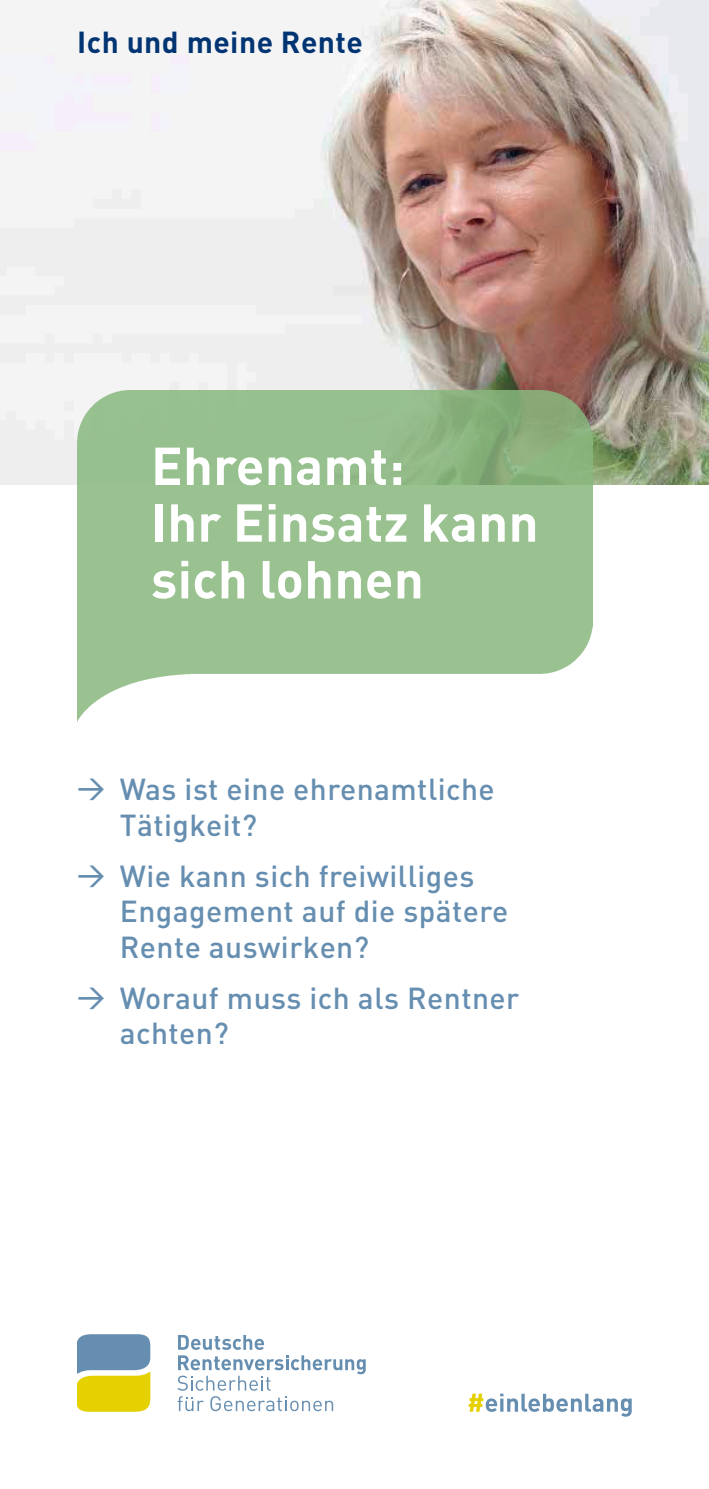
<style>
.page{position:relative;width:709px;height:1489px;background:#fff}
.page>*{position:absolute;margin:0;border:0;box-sizing:border-box;transform-origin:0 0}
.t1{font:700 52.5px/56.8px "DIN";letter-spacing:.005em;color:#fff}
.t2{font:500 30px/35.5px "DIN";letter-spacing:.015em;color:#668eb0}
.t3{font:700 30px "DIN";letter-spacing:.015em;color:#003472}
.s1{font-family:"DIN Medium Alternate";font-weight:400;font-size:27.5px}
</style>
<div class="page">
<img style="left:0;top:0;width:709px;height:485px">
<img style="left:77px;top:390px;width:515px;height:331px">
<svg style="left:77px;top:1334px;width:73px;height:77px;background:#adb668"></svg>
<svg style="left:178px;top:1335px;width:86px;height:14px"></svg>
<svg style="left:177px;top:1355px;width:189px;height:55px"></svg>
<svg style="left:468px;top:1393px;width:163px;height:23px"></svg>
<p class="t3" style="left:77px;top:23px;width:287px">Ich und meine Rente</p>
<h1 class="t1" style="left:151px;top:435px;width:389px">Ehrenamt:<br>Ihr Einsatz kann sich lohnen</h1>
<p class="t2" style="left:120px;top:770px;width:376px;text-indent:-43px"><span class="s1">&gt;</span> Was ist eine ehrenamtliche<br>Tätigkeit?</p>
<p class="t2" style="left:120px;top:857px;width:390px;text-indent:-43px"><span class="s1">&gt;</span> Wie kann sich freiwilliges<br>Engagement auf die spätere<br>Rente auswirken?</p>
<p class="t2" style="left:120px;top:979px;width:401px;text-indent:-43px"><span class="s1">&gt;</span> Worauf muss ich als Rentner achten?</p>
</div>
